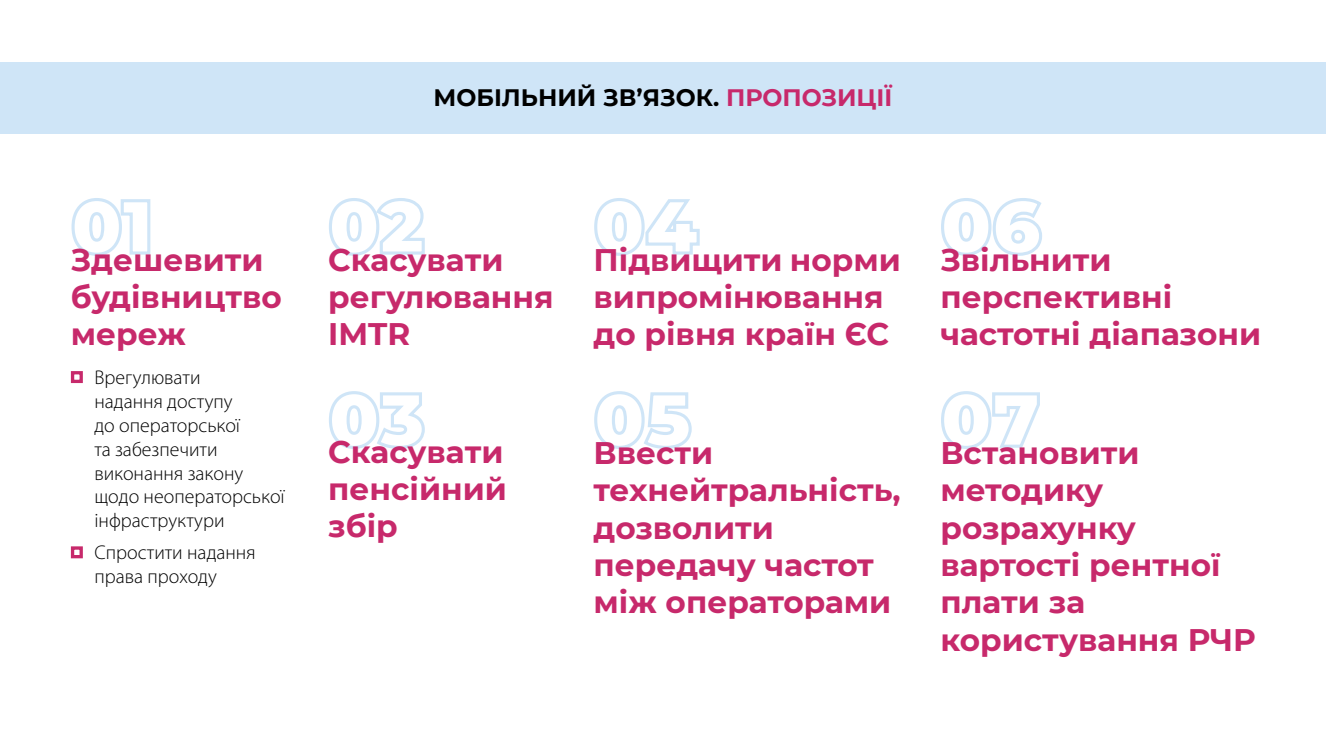
<style>
.page{position:relative;width:1326px;height:745px;background:#fff}
.page>*{position:absolute;margin:0;border:0;box-sizing:border-box;transform-origin:0 0}
.t1{font:700 31.12px/37.4px "Montserrat";color:#c7296b}
.t2{font:700 23.75px "Montserrat";color:#000}
.t3{font:300 19.88px/23.9px "Myriad Pro";color:#000}
.s1{color:#c7296b}
</style>
<div class="page">
<div style="left:0;top:62px;width:1325px;height:72px;background:#cfe5f7"></div>
<svg style="left:71px;top:198px;width:80px;height:58px"></svg>
<div style="left:71px;top:371px;width:12px;height:12px;border:3px solid #c7296b"></div>
<div style="left:71px;top:546px;width:12px;height:12px;border:3px solid #c7296b"></div>
<svg style="left:329px;top:198px;width:96px;height:58px"></svg>
<svg style="left:594px;top:198px;width:106px;height:58px"></svg>
<svg style="left:941px;top:198px;width:101px;height:58px"></svg>
<svg style="left:941px;top:391px;width:99px;height:58px"></svg>
<svg style="left:594px;top:391px;width:98px;height:58px"></svg>
<svg style="left:329px;top:391px;width:96px;height:58px"></svg>
<p class="t2" style="left:433px;top:81px;width:460px">МОБІЛЬНИЙ ЗВ’ЯЗОК. <span class="s1">ПРОПОЗИЦІЇ</span></p>
<p class="t1" style="left:71px;top:239px;width:212px">Здешевити будівництво мереж</p>
<p class="t1" style="left:328px;top:239px;width:227px">Скасувати регулювання<br>IMTR</p>
<p class="t1" style="left:593px;top:239px;width:309px">Підвищити норми випромінювання до рівня країн ЄС</p>
<p class="t1" style="left:940px;top:239px;width:322px">Звільнити перспективні частотні діапазони</p>
<p class="t3" style="left:94px;top:365px;width:192px">Врегулювати<br>надання доступу<br>до операторської<br>та забезпечити виконання закону щодо неоператорської інфраструктури</p>
<p class="t3" style="left:94px;top:540px;width:163px">Спростити надання права проходу</p>
<p class="t1" style="left:328px;top:431px;width:180px;text-align:justify">Скасувати пенсійний збір</p>
<p class="t1" style="left:593px;top:432px;width:308px">Ввести технейтральність, дозволити передачу частот між операторами</p>
<p class="t1" style="left:940px;top:432px;width:317px">Встановити методику розрахунку вартості рентної плати за користування РЧР</p>
</div>
